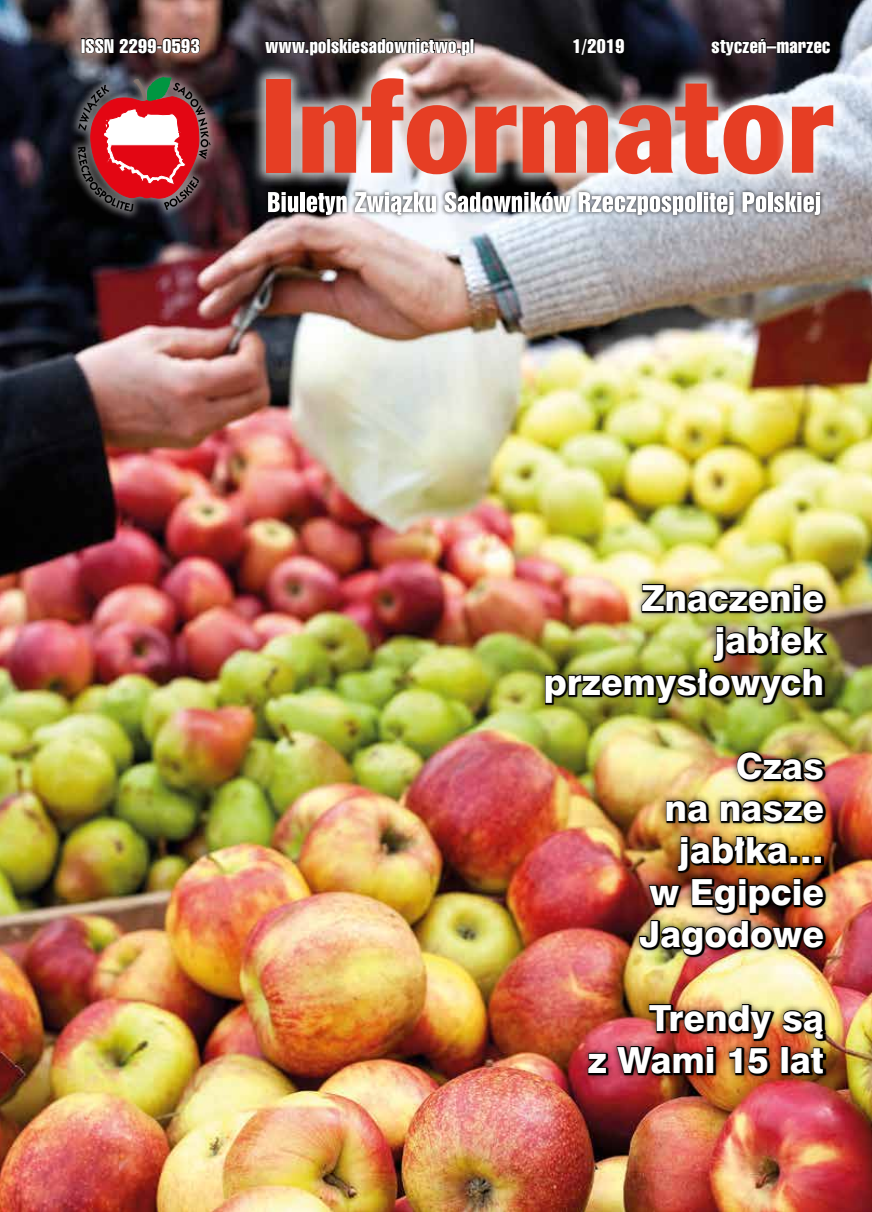
<style>
.page{position:relative;width:872px;height:1212px;background:#fff}
.page>*{position:absolute;margin:0;border:0;box-sizing:border-box;transform-origin:0 0}
.t1{font:131.55px "Frank Goth Cn EU";color:#e63e24}
.t2{font:36px/42px "Swis 721 Hv EU";color:#fff;text-align:right}
.t3{font:19.2px "Swis 911 Cm EU";letter-spacing:.02em;color:#fff}
</style>
<div class="page">
<img style="left:0;top:0;width:872px;height:1212px">
<div style="left:81px;top:38px;width:4px;height:15px;border:1px solid #000"></div>
<svg style="left:85px;top:24px;width:116px;height:30px;background:#563c38"></svg>
<svg style="left:264px;top:8px;width:207px;height:54px;background:#534948"></svg>
<div style="left:470px;top:38px;width:4px;height:15px;border:1px solid #000"></div>
<svg style="left:572px;top:37px;width:53px;height:19px"></svg>
<svg style="left:710px;top:37px;width:57px;height:19px"></svg>
<div style="left:766px;top:45px;width:11px;height:4px;border:1px solid #000"></div>
<svg style="left:776px;top:19px;width:55px;height:35px;background:#0a0a11"></svg>
<div style="left:250px;top:62px;width:549px;height:128px;background:#fff;opacity:.75"></div>
<div style="left:775px;top:90px;width:74px;height:99px;background:#fff;opacity:.75"></div>
<div style="left:263px;top:187px;width:561px;height:32px;background:#000;opacity:.8"></div>
<svg style="left:268px;top:192px;width:30px;height:20px"></svg>
<div style="left:300px;top:192px;width:5px;height:20px;background:#fff"></div>
<svg style="left:307px;top:193px;width:40px;height:22px"></svg>
<svg style="left:355px;top:192px;width:81px;height:23px"></svg>
<svg style="left:444px;top:192px;width:127px;height:20px"></svg>
<svg style="left:578px;top:192px;width:117px;height:23px"></svg>
<hr style="left:697px;top:192px;width:4px;height:20px;background:#fff">
<svg style="left:704px;top:192px;width:29px;height:23px"></svg>
<svg style="left:742px;top:192px;width:24px;height:20px"></svg>
<hr style="left:768px;top:192px;width:4px;height:20px;background:#fff">
<svg style="left:774px;top:192px;width:46px;height:23px"></svg>
<div style="left:68px;top:68px;width:152px;height:153px;background:#fff;opacity:.49"></div>
<svg style="left:78px;top:77px;width:133px;height:135px;background:#99474c"></svg>
<div style="left:537px;top:576px;width:294px;height:505px;background:#000;opacity:.8"></div>
<img style="left:641px;top:583px;width:183px;height:29px">
<img style="left:712px;top:625px;width:114px;height:36px">
<img style="left:544px;top:667px;width:279px;height:36px">
<img style="left:736px;top:751px;width:88px;height:29px">
<svg style="left:665px;top:800px;width:43px;height:22px"></svg>
<svg style="left:719px;top:799px;width:105px;height:23px;background:#1c190c"></svg>
<img style="left:677px;top:835px;width:145px;height:36px">
<svg style="left:648px;top:884px;width:32px;height:22px"></svg>
<img style="left:691px;top:877px;width:133px;height:36px">
<img style="left:638px;top:919px;width:186px;height:36px">
<img style="left:648px;top:1003px;width:125px;height:36px">
<svg style="left:781px;top:1009px;width:43px;height:30px"></svg>
<svg style="left:587px;top:1052px;width:20px;height:22px"></svg>
<svg style="left:616px;top:1045px;width:98px;height:29px;background:#2e0d0e"></svg>
<svg style="left:728px;top:1046px;width:40px;height:28px"></svg>
<div style="left:781px;top:1046px;width:7px;height:27px;border:1px solid #000"></div>
<svg style="left:790px;top:1047px;width:34px;height:27px"></svg>
<p class="t3" style="left:81px;top:35px;width:120px">ISSN 2299-0593</p>
<p class="t3" style="left:266px;top:35px;width:210px">www.polskiesadownictwo.pl</p>
<p class="t3" style="left:572px;top:35px;width:54px">1/2019</p>
<p class="t3" style="left:711px;top:35px;width:120px">styczeń–marzec</p>
<h1 class="t1" style="left:259px;top:40px;width:576px">Informator</h1>
<p class="t2" style="left:543px;top:578px;width:282px">Znaczenie jabłek przemysłowych</p>
<p class="t2" style="left:639px;top:746px;width:186px">Czas<br>na nasze jabłka…<br>w Egipcie<br>Jagodowe</p>
<p class="t2" style="left:588px;top:998px;width:237px">Trendy są<br>z Wami 15 lat</p>
</div>
